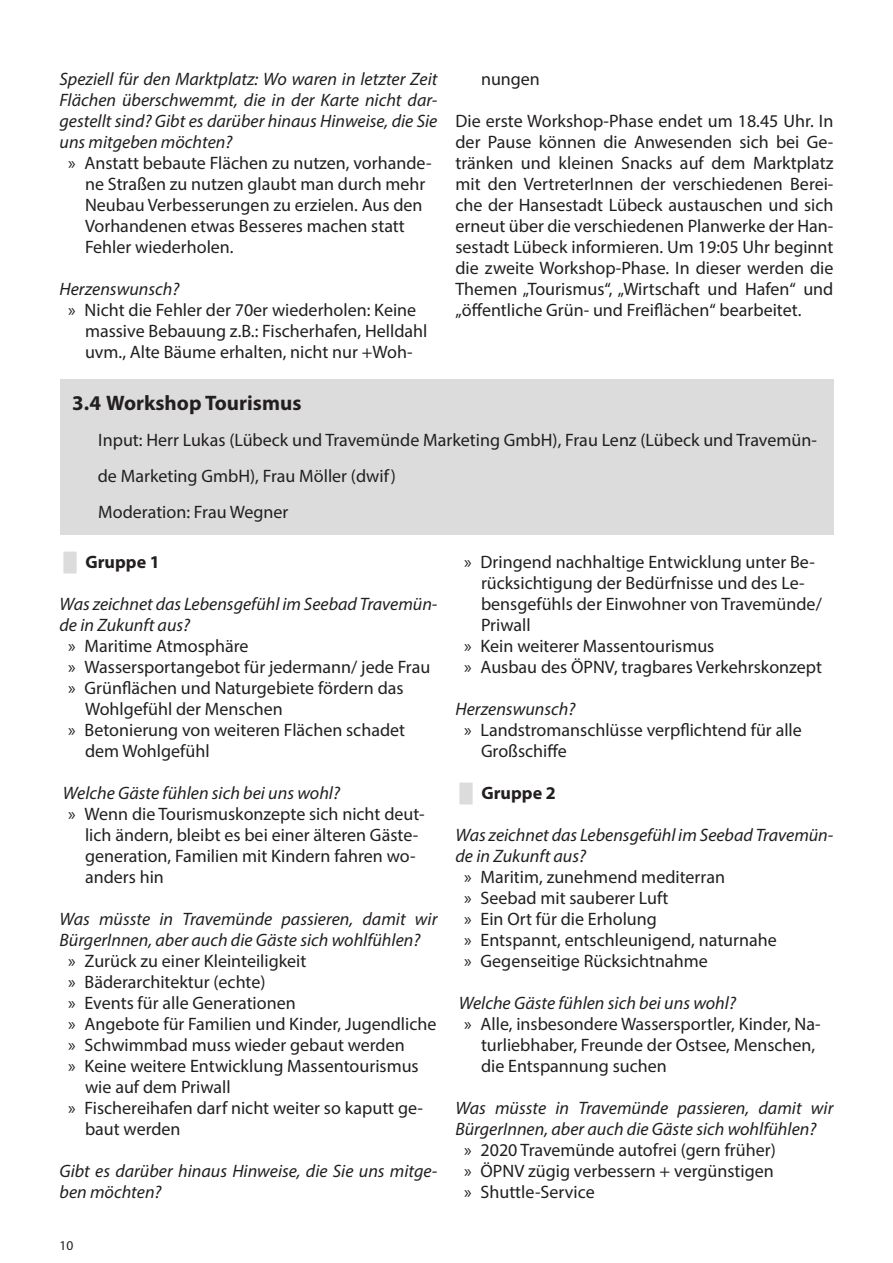
<style>
.page{position:relative;width:893px;height:1263px;background:#fff}
.page>*{position:absolute;margin:0;border:0;box-sizing:border-box;transform-origin:0 0}
.t1{font:700 21px "Myriad Pro";color:#231f20}
.Text_Fließtext{font:18px/21px "Myriad Pro";color:#231f20}
.Workshopfragen{font:italic 18px/21px "Myriad Pro";color:#231f20}
.t2{font:700 18px "Myriad Pro";color:#231f20}
.t3{font:13.5px "Myriad Pro";color:#231f20}
.s1{font-family:"Arial";color:#dcdcdc}
.s2{font-family:"Arial";font-weight:400;color:#dcdcdc}
</style>
<div class="page">
<div style="left:60px;top:379px;width:773px;height:156px;background:#dcdcdc"></div>
<p class="Workshopfragen" style="left:60px;top:68px;width:379px;text-align:justify">Speziell für den Marktplatz: Wo waren in letzter Zeit Flächen überschwemmt, die in der Karte nicht dar&shy;gestellt sind? Gibt es darüber hinaus Hinweise, die Sie uns mitgeben möchten?</p>
<p class="Text_Fließtext" style="left:85px;top:152px;width:348px;text-indent:-17px">» Anstatt bebaute Flächen zu nutzen, vorhande&shy;ne Straßen zu nutzen glaubt man durch mehr Neubau Verbesserungen zu erzielen. Aus den Vorhandenen etwas Besseres machen statt Fehler wiederholen.</p>
<p class="Workshopfragen" style="left:60px;top:278px;width:121px">Herzenswunsch?</p>
<p class="Text_Fließtext" style="left:85px;top:299px;width:344px;text-indent:-17px">» Nicht die Fehler der 70er wiederholen: Keine massive Bebauung z.B.: Fischerhafen, Helldahl uvm., Alte Bäume erhalten, nicht nur +Woh-</p>
<p class="Text_Fließtext" style="left:481px;top:68px;width:60px">nungen</p>
<p class="Text_Fließtext" style="left:455px;top:110px;width:379px;text-align:justify">Die erste Workshop-Phase endet um 18.45 Uhr. In der Pause können die Anwesenden sich bei Ge&shy;tränken und kleinen Snacks auf dem Marktplatz mit den VertreterInnen der verschiedenen Berei&shy;che der Hansestadt Lübeck austauschen und sich erneut über die verschiedenen Planwerke der Han&shy;sestadt Lübeck informieren. Um 19:05 Uhr beginnt die zweite Workshop-Phase. In dieser werden die Themen „Tourismus“, „Wirtschaft und Hafen“ und „öffentliche Grün- und Freiflächen“ bearbeitet.</p>
<p class="t1" style="left:72px;top:389px;width:231px">3.4 Workshop Tourismus</p>
<p class="Text_Fließtext" style="left:98px;top:421px;width:721px;line-height:36px;text-indent:-21px"><span class="s1">█</span> Input: Herr Lukas (Lübeck und Travemünde Marketing GmbH), Frau Lenz (Lübeck und Travemün&shy;de Marketing GmbH), Frau Möller (dwif)</p>
<p class="Text_Fließtext" style="left:77px;top:501px;width:213px"><span class="s1">█</span> Moderation: Frau Wegner</p>
<p class="t2" style="left:64px;top:550px;width:98px"><span class="s2">█</span> Gruppe 1</p>
<p class="Workshopfragen" style="left:60px;top:593px;width:379px">Was zeichnet das Lebensgefühl im Seebad Travemün&shy;de in Zukunft aus?</p>
<p class="Text_Fließtext" style="left:68px;top:635px;width:182px">» Maritime Atmosphäre</p>
<p class="Text_Fließtext" style="left:68px;top:656px;width:364px">» Wassersportangebot für jedermann/ jede Frau</p>
<p class="Text_Fließtext" style="left:85px;top:677px;width:320px;text-indent:-17px">» Grünflächen und Naturgebiete fördern das<br>Wohlgefühl der Menschen</p>
<p class="Text_Fließtext" style="left:85px;top:719px;width:322px;text-indent:-17px">» Betonierung von weiteren Flächen schadet dem Wohlgefühl</p>
<p class="Workshopfragen" style="left:63px;top:782px;width:279px">Welche Gäste fühlen sich bei uns wohl?</p>
<p class="Text_Fließtext" style="left:85px;top:803px;width:341px;text-indent:-17px">» Wenn die Tourismuskonzepte sich nicht deut&shy;lich ändern, bleibt es bei einer älteren Gäste&shy;generation, Familien mit Kindern fahren wo&shy;anders hin</p>
<p class="Workshopfragen" style="left:60px;top:908px;width:379px">Was müsste in Travemünde passieren, damit wir<br>BürgerInnen, aber auch die Gäste sich wohlfühlen?</p>
<p class="Text_Fließtext" style="left:68px;top:950px;width:240px">» Zurück zu einer Kleinteiligkeit</p>
<p class="Text_Fließtext" style="left:68px;top:971px;width:199px">» Bäderarchitektur (echte)</p>
<p class="Text_Fließtext" style="left:68px;top:992px;width:229px">» Events für alle Generationen</p>
<p class="Text_Fließtext" style="left:68px;top:1013px;width:370px">» Angebote für Familien und Kinder, Jugendliche</p>
<p class="Text_Fließtext" style="left:68px;top:1034px;width:338px">» Schwimmbad muss wieder gebaut werden</p>
<p class="Text_Fließtext" style="left:85px;top:1055px;width:335px;text-indent:-17px">» Keine weitere Entwicklung Massentourismus wie auf dem Priwall</p>
<p class="Text_Fließtext" style="left:85px;top:1097px;width:340px;text-indent:-17px">» Fischereihafen darf nicht weiter so kaputt ge&shy;baut werden</p>
<p class="Workshopfragen" style="left:60px;top:1160px;width:379px">Gibt es darüber hinaus Hinweise, die Sie uns mitge&shy;ben möchten?</p>
<p class="Text_Fließtext" style="left:481px;top:551px;width:342px;text-indent:-17px">» Dringend nachhaltige Entwicklung unter Be&shy;rücksichtigung der Bedürfnisse und des Le&shy;bensgefühls der Einwohner von Travemünde/ Priwall</p>
<p class="Text_Fließtext" style="left:464px;top:635px;width:252px">» Kein weiterer Massentourismus</p>
<p class="Text_Fließtext" style="left:464px;top:656px;width:359px">» Ausbau des ÖPNV, tragbares Verkehrskonzept</p>
<p class="Workshopfragen" style="left:455px;top:698px;width:121px">Herzenswunsch?</p>
<p class="Text_Fließtext" style="left:481px;top:719px;width:322px;text-indent:-17px">» Landstromanschlüsse verpflichtend für alle<br>Großschiffe</p>
<p class="t2" style="left:460px;top:781px;width:98px"><span class="s2">█</span> Gruppe 2</p>
<p class="Workshopfragen" style="left:455px;top:824px;width:379px">Was zeichnet das Lebensgefühl im Seebad Travemün&shy;de in Zukunft aus?</p>
<p class="Text_Fließtext" style="left:464px;top:866px;width:262px">» Maritim, zunehmend mediterran</p>
<p class="Text_Fließtext" style="left:464px;top:887px;width:206px">» Seebad mit sauberer Luft</p>
<p class="Text_Fließtext" style="left:464px;top:908px;width:194px">» Ein Ort für die Erholung</p>
<p class="Text_Fließtext" style="left:464px;top:929px;width:314px">» Entspannt, entschleunigend, naturnahe</p>
<p class="Text_Fließtext" style="left:464px;top:950px;width:245px">» Gegenseitige Rücksichtnahme</p>
<p class="Workshopfragen" style="left:459px;top:992px;width:279px">Welche Gäste fühlen sich bei uns wohl?</p>
<p class="Text_Fließtext" style="left:481px;top:1013px;width:341px;text-indent:-17px">» Alle, insbesondere Wassersportler, Kinder, Na&shy;turliebhaber, Freunde der Ostsee, Menschen, die Entspannung suchen</p>
<p class="Workshopfragen" style="left:455px;top:1097px;width:379px">Was müsste in Travemünde passieren, damit wir<br>BürgerInnen, aber auch die Gäste sich wohlfühlen?</p>
<p class="Text_Fließtext" style="left:464px;top:1139px;width:313px">» 2020 Travemünde autofrei (gern früher)</p>
<p class="Text_Fließtext" style="left:464px;top:1160px;width:311px">» ÖPNV zügig verbessern + vergünstigen</p>
<p class="Text_Fließtext" style="left:464px;top:1181px;width:132px">» Shuttle-Service</p>
<p class="t3" style="left:60px;top:1237px;width:15px">10</p>
</div>
